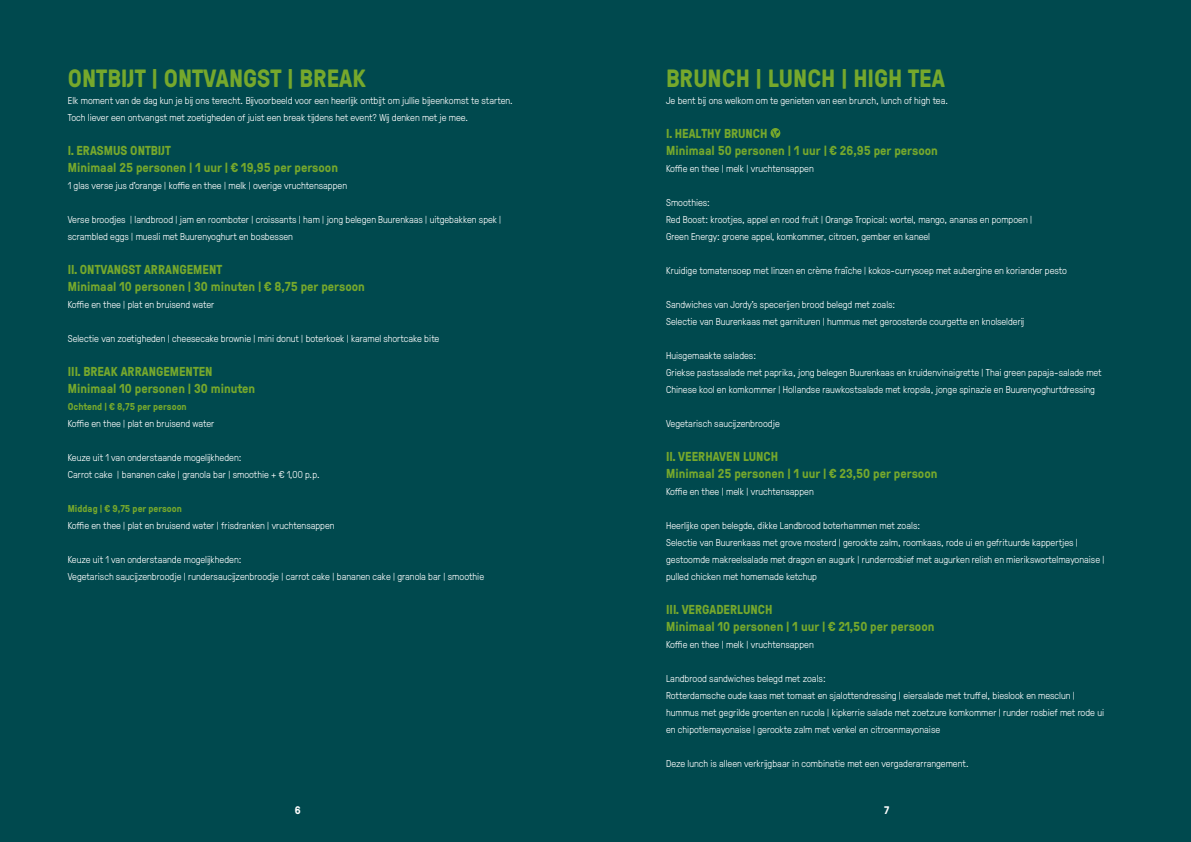
<style>
.page{position:relative;width:1191px;height:842px;background:#fff}
.page>*{position:absolute;margin:0;border:0;box-sizing:border-box;transform-origin:0 0}
.t1{font:700 25px "GT Pressura";color:#76a82c}
.t2{font:700 13px/17px "GT Pressura";color:#76a82c}
.t3{font:700 11px "GT Pressura";color:#fff}
.t4{font:300 10px/17px "GT Pressura";color:#fff}
.t5{font:700 10px "GT Pressura";color:#76a82c}
</style>
<div class="page">
<div style="left:0;top:0;width:595px;height:842px;background:#00494e"></div>
<div style="left:595px;top:0;width:596px;height:842px;background:#00494e"></div>
<svg style="left:770px;top:128px;width:10px;height:10px"></svg>
<h1 class="t1" style="left:68px;top:60px;width:299px">ONTBIJT | ONTVANGST | BREAK</h1>
<p class="t4" style="left:68px;top:91px;width:447px">Elk moment van de dag kun je bij ons terecht. Bijvoorbeeld voor een heerlijk ontbijt om jullie bijeenkomst te starten.<br>Toch liever een ontvangst met zoetigheden of juist een break tijdens het event? Wij denken met je mee.</p>
<h2 class="t2" style="left:68px;top:141px;width:272px">I. ERASMUS ONTBIJT<br>Minimaal 25 personen | 1 uur | € 19,95 per persoon</h2>
<p class="t4" style="left:68px;top:176px;width:281px">1 glas verse jus d’orange | koffie en thee | melk | overige vruchtensappen</p>
<p class="t4" style="left:68px;top:210px;width:435px">Verse broodjes | landbrood | jam en roomboter | croissants | ham | jong belegen Buurenkaas | uitgebakken spek | scrambled eggs | muesli met Buurenyoghurt en bosbessen</p>
<h2 class="t2" style="left:68px;top:260px;width:299px">II. ONTVANGST ARRANGEMENT<br>Minimaal 10 personen | 30 minuten | € 8,75 per persoon</h2>
<p class="t4" style="left:68px;top:295px;width:148px">Koffie en thee | plat en bruisend water</p>
<p class="t4" style="left:68px;top:329px;width:373px">Selectie van zoetigheden | cheesecake brownie | mini donut | boterkoek | karamel shortcake bite</p>
<h2 class="t2" style="left:68px;top:362px;width:189px">III. BREAK ARRANGEMENTEN<br>Minimaal 10 personen | 30 minuten</h2>
<p class="t5" style="left:68px;top:399px;width:120px">Ochtend | € 8,75 per persoon</p>
<p class="t4" style="left:68px;top:414px;width:148px">Koffie en thee | plat en bruisend water</p>
<p class="t4" style="left:68px;top:448px;width:253px">Keuze uit 1 van onderstaande mogelijkheden:<br>Carrot cake | bananen cake | granola bar | smoothie + € 1,00 p.p.</p>
<p class="t5" style="left:68px;top:501px;width:116px">Middag | € 9,75 per persoon</p>
<p class="t4" style="left:68px;top:516px;width:268px">Koffie en thee | plat en bruisend water | frisdranken | vruchtensappen</p>
<p class="t4" style="left:68px;top:550px;width:418px">Keuze uit 1 van onderstaande mogelijkheden:<br>Vegetarisch saucijzenbroodje | rundersaucijzenbroodje | carrot cake | bananen cake | granola bar | smoothie</p>
<h1 class="t1" style="left:666px;top:60px;width:280px">BRUNCH | LUNCH | HIGH TEA</h1>
<p class="t4" style="left:666px;top:91px;width:284px">Je bent bij ons welkom om te genieten van een brunch, lunch of high tea.</p>
<h2 class="t2" style="left:666px;top:124px;width:273px">I. HEALTHY BRUNCH<br>Minimaal 50 personen | 1 uur | € 26,95 per persoon</h2>
<p class="t4" style="left:666px;top:159px;width:149px">Koffie en thee | melk | vruchtensappen</p>
<p class="t4" style="left:666px;top:193px;width:367px">Smoothies:<br>Red Boost: krootjes, appel en rood fruit | Orange Tropical: wortel, mango, ananas en pompoen |<br>Green Energy: groene appel, komkommer, citroen, gember en kaneel</p>
<p class="t4" style="left:666px;top:261px;width:402px">Kruidige tomatensoep met linzen en crème fraîche | kokos-currysoep met aubergine en koriander pesto</p>
<p class="t4" style="left:666px;top:295px;width:360px">Sandwiches van Jordy’s specerijen brood belegd met zoals:<br>Selectie van Buurenkaas met garnituren | hummus met geroosterde courgette en knolselderij</p>
<p class="t4" style="left:666px;top:346px;width:437px">Huisgemaakte salades:<br>Griekse pastasalade met paprika, jong belegen Buurenkaas en kruidenvinaigrette | Thai green papaja-salade met<br>Chinese kool en komkommer | Hollandse rauwkostsalade met kropsla, jonge spinazie en Buurenyoghurtdressing</p>
<p class="t4" style="left:666px;top:414px;width:115px">Vegetarisch saucijzenbroodje</p>
<h2 class="t2" style="left:666px;top:447px;width:273px">II. VEERHAVEN LUNCH<br>Minimaal 25 personen | 1 uur | € 23,50 per persoon</h2>
<p class="t4" style="left:666px;top:482px;width:149px">Koffie en thee | melk | vruchtensappen</p>
<p class="t4" style="left:666px;top:516px;width:440px">Heerlijke open belegde, dikke Landbrood boterhammen met zoals:<br>Selectie van Buurenkaas met grove mosterd | gerookte zalm, roomkaas, rode ui en gefrituurde kappertjes | gestoomde makreelsalade met dragon en augurk | runderrosbief met augurken relish en mierikswortelmayonaise | pulled chicken met homemade ketchup</p>
<h2 class="t2" style="left:666px;top:600px;width:270px">III. VERGADERLUNCH<br>Minimaal 10 personen | 1 uur | € 21,50 per persoon</h2>
<p class="t4" style="left:666px;top:635px;width:149px">Koffie en thee | melk | vruchtensappen</p>
<p class="t4" style="left:666px;top:669px;width:439px">Landbrood sandwiches belegd met zoals:<br>Rotterdamsche oude kaas met tomaat en sjalottendressing | eiersalade met truffel, bieslook en mesclun | hummus met gegrilde groenten en rucola | kipkerrie salade met zoetzure komkommer | runder rosbief met rode ui en chipotlemayonaise | gerookte zalm met venkel en citroenmayonaise</p>
<p class="t4" style="left:666px;top:754px;width:304px">Deze lunch is alleen verkrijgbaar in combinatie met een vergaderarrangement.</p>
<p class="t3" style="left:295px;top:802px;width:7px">6</p>
<p class="t3" style="left:884px;top:802px;width:7px">7</p>
</div>
